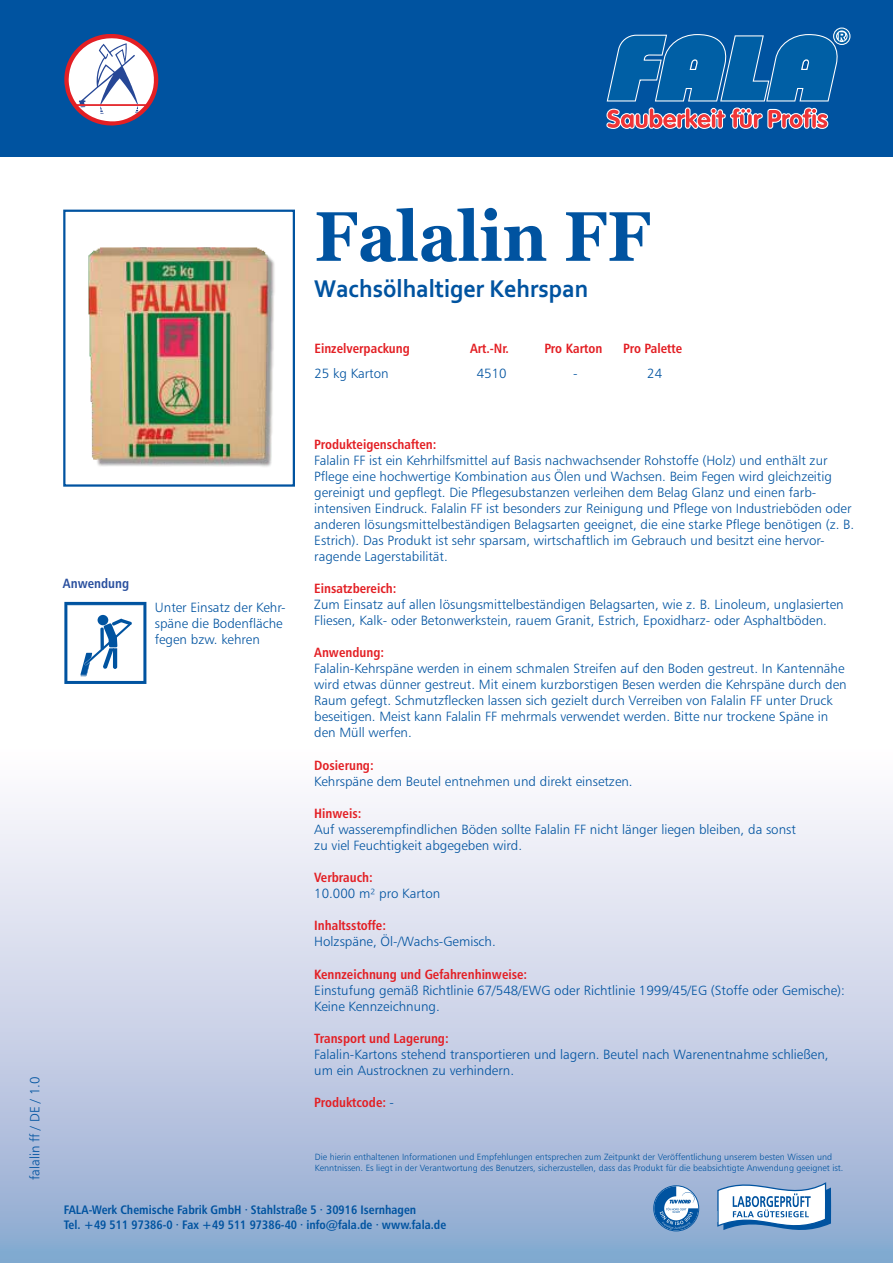
<style>
.page{position:relative;width:893px;height:1263px;background:#fff}
.page>*{position:absolute;margin:0;border:0;box-sizing:border-box;transform-origin:0 0}
.t1{font:700 70.05px "Georgia";color:#0053a0;scale:.93 1}
.t2{font:700 25.5px "Corbel";color:#0053a0;scale:.95 1}
.t3{font:13.35px/16px "Humanist 777 BT Light B";color:#0053a0}
.t4{font:13.35px "Humanist 777 BT Bold Condensed B";color:#e31f24}
.t5{font:13.35px "Humanist 777 BT Bold Condensed B";color:#294f9e}
.t6{font:12.3px/14.9px "Humanist 777 BT Bold Condensed B";color:#0053a0}
.t7{font:9px/10.8px "Humanist 777 BT Light B";color:#0053a0}
.s1{font-family:"Humanist 777 BT Light B";color:#0053a0}
</style>
<div class="page">
<svg style="left:0;top:808px;width:893px;height:455px;background:#c5d0e6"></svg>
<div style="left:0;top:0;width:893px;height:156px;background:#0053a0"></div>
<svg style="left:654px;top:1186px;width:44px;height:44px"></svg>
<svg style="left:716px;top:1174px;width:115px;height:68px"></svg>
<svg style="left:606px;top:27px;width:245px;height:102px"></svg>
<div style="left:63px;top:210px;width:232px;height:277px;border:2px solid #0053a0"></div>
<svg style="left:64px;top:34px;width:94px;height:92px"></svg>
<hr style="left:75px;top:104px;width:71px;height:2px;background:#e31f24">
<svg style="left:64px;top:602px;width:82px;height:82px"></svg>
<img style="left:88px;top:247px;width:187px;height:220px">
<h1 class="t1" style="left:314px;top:208px;width:363px">Falalin FF</h1>
<h2 class="t2" style="left:314px;top:278px;width:290px">Wachsölhaltiger Kehrspan</h2>
<p class="t4" style="left:314px;top:342px;width:97px">Einzelverpackung</p>
<p class="t4" style="left:470px;top:342px;width:41px">Art.-Nr.</p>
<p class="t4" style="left:544px;top:342px;width:59px">Pro Karton</p>
<p class="t4" style="left:623px;top:342px;width:61px">Pro Palette</p>
<p class="t3" style="left:314px;top:366px;width:76px">25 kg Karton</p>
<p class="t3" style="left:477px;top:366px;width:31px">4510</p>
<p class="t3" style="left:573px;top:366px;width:6px">-</p>
<p class="t3" style="left:647px;top:366px;width:16px">24</p>
<p class="t3" style="left:28px;top:1180px;width:105px;rotate:-90deg">falalin ff / DE / 1.0</p>
<p class="t5" style="left:63px;top:578px;width:68px">Anwendung</p>
<p class="t3" style="left:155px;top:600px;width:132px">Unter Einsatz der Kehr&shy;späne die Bodenfläche fegen bzw. kehren</p>
<p class="t4" style="left:314px;top:439px;width:124px">Produkteigenschaften:</p>
<p class="t3" style="left:314px;top:453px;width:542px">Falalin FF ist ein Kehrhilfsmittel auf Basis nachwachsender Rohstoffe (Holz) und enthält zur Pflege eine hochwertige Kombination aus Ölen und Wachsen. Beim Fegen wird gleichzeitig gereinigt und gepflegt. Die Pflegesubstanzen verleihen dem Belag Glanz und einen farb&shy;intensiven Eindruck. Falalin FF ist besonders zur Reinigung und Pflege von Industrieböden oder anderen lösungsmittelbeständigen Belagsarten geeignet, die eine starke Pflege benötigen (z. B.<br>Estrich). Das Produkt ist sehr sparsam, wirtschaftlich im Gebrauch und besitzt eine hervor&shy;ragende Lagerstabilität.</p>
<p class="t3" style="left:314px;top:598px;width:531px">Zum Einsatz auf allen lösungsmittelbeständigen Belagsarten, wie z. B. Linoleum, unglasierten<br>Fliesen, Kalk- oder Betonwerkstein, rauem Granit, Estrich, Epoxidharz- oder Asphaltböden.</p>
<p class="t3" style="left:314px;top:662px;width:534px">Falalin-Kehrspäne werden in einem schmalen Streifen auf den Boden gestreut. In Kantennähe wird etwas dünner gestreut. Mit einem kurzborstigen Besen werden die Kehrspäne durch den Raum gefegt. Schmutzflecken lassen sich gezielt durch Verreiben von Falalin FF unter Druck beseitigen. Meist kann Falalin FF mehrmals verwendet werden. Bitte nur trockene Späne in den Müll werfen.</p>
<p class="t3" style="left:314px;top:774px;width:320px">Kehrspäne dem Beutel entnehmen und direkt einsetzen.</p>
<p class="t3" style="left:314px;top:822px;width:483px">Auf wasserempfindlichen Böden sollte Falalin FF nicht länger liegen bleiben, da sonst zu viel Feuchtigkeit abgegeben wird.</p>
<p class="t3" style="left:314px;top:887px;width:128px">10.000 m² pro Karton</p>
<p class="t3" style="left:314px;top:935px;width:183px">Holzspäne, Öl-/Wachs-Gemisch.</p>
<p class="t3" style="left:314px;top:983px;width:532px">Einstufung gemäß Richtlinie 67/548/EWG oder Richtlinie 1999/45/EG (Stoffe oder Gemische):<br>Keine Kennzeichnung.</p>
<p class="t3" style="left:314px;top:1047px;width:516px">Falalin-Kartons stehend transportieren und lagern. Beutel nach Warenentnahme schließen, um ein Austrocknen zu verhindern.</p>
<p class="t4" style="left:314px;top:583px;width:84px">Einsatzbereich:</p>
<p class="t4" style="left:314px;top:647px;width:72px">Anwendung:</p>
<p class="t4" style="left:314px;top:759px;width:61px">Dosierung:</p>
<p class="t4" style="left:314px;top:808px;width:49px">Hinweis:</p>
<p class="t4" style="left:314px;top:872px;width:60px">Verbrauch:</p>
<p class="t4" style="left:314px;top:920px;width:73px">Inhaltsstoffe:</p>
<p class="t4" style="left:314px;top:968px;width:215px">Kennzeichnung und Gefahrenhinweise:</p>
<p class="t4" style="left:314px;top:1033px;width:136px">Transport und Lagerung:</p>
<p class="t4" style="left:314px;top:1097px;width:81px">Produktcode: <span class="s1">-</span></p>
<p class="t7" style="left:315px;top:1152px;width:530px">Die hierin enthaltenen Informationen und Empfehlungen entsprechen zum Zeitpunkt der Veröffentlichung unserem besten Wissen und<br>Kenntnissen. Es liegt in der Verantwortung des Benutzers, sicherzustellen, dass das Produkt für die beabsichtigte Anwendung geeignet ist.</p>
<p class="t6" style="left:64px;top:1203px;width:384px">FALA-Werk Chemische Fabrik GmbH · Stahlstraße 5 · 30916 Isernhagen<br>Tel. +49 511 97386-0 · Fax +49 511 97386-40 · info@fala.de · www.fala.de</p>
</div>
